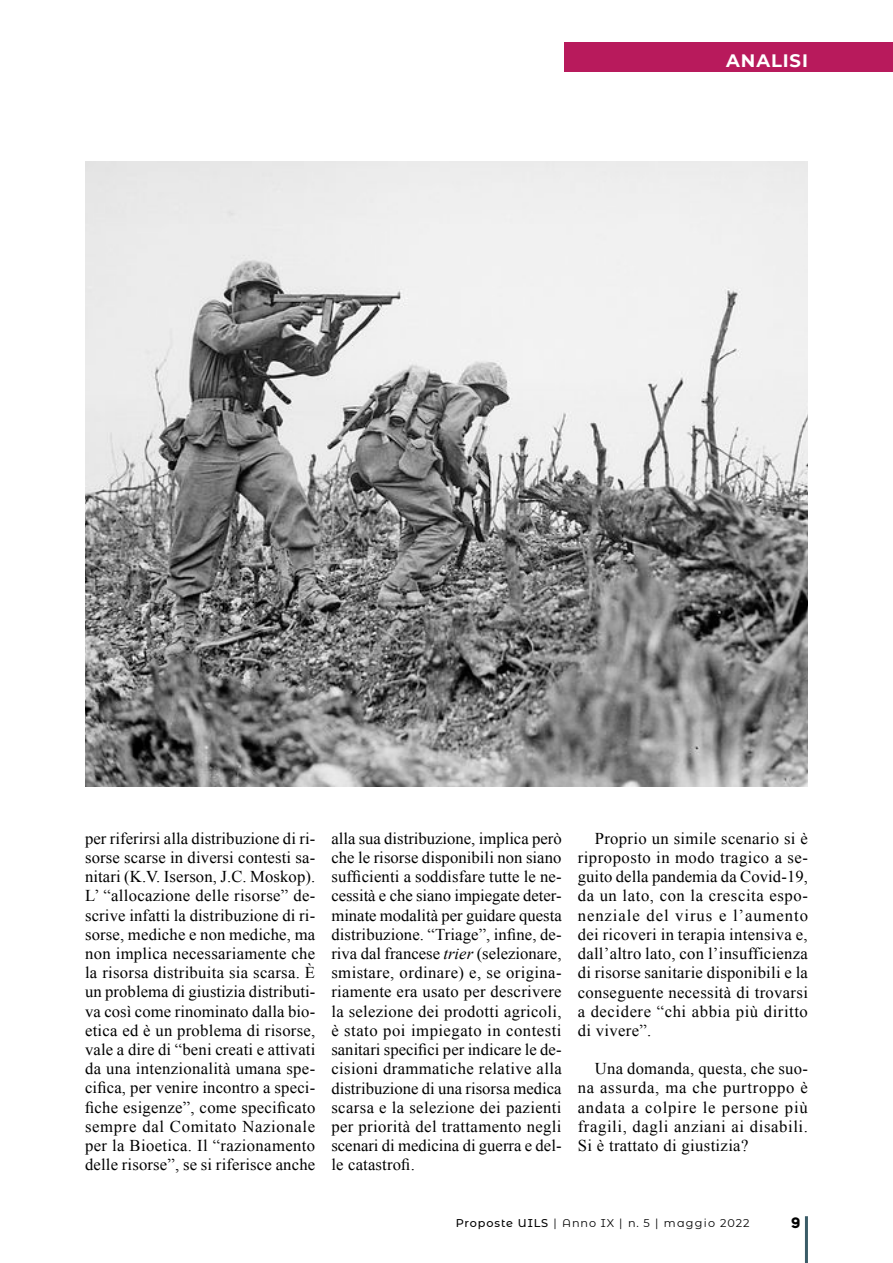
<style>
.page{position:relative;width:893px;height:1263px;background:#fff}
.page>*{position:absolute;margin:0;border:0;box-sizing:border-box;transform-origin:0 0}
.t1{font:700 18px "Montserrat";letter-spacing:.05em;color:#fff}
.t2{font:16.5px/19.2px "Times New Roman";letter-spacing:.02em;color:#000;text-align:justify}
.t3{font:700 15px "Mazzard H";color:#000}
.t4{font:11.25px "Montserrat Alternates";letter-spacing:.08em;color:#000}
.s1{font-style:italic}
.s2{font-weight:500}
</style>
<div class="page">
<hr style="left:805px;top:1216px;width:3px;height:47px;background:#3a5c67">
<div style="left:564px;top:43px;width:329px;height:29px;background:#b81a5c"></div>
<img style="left:85px;top:161px;width:723px;height:625px">
<p class="t1" style="left:726px;top:47px;width:83px">ANALISI</p>
<p class="t2" style="left:85px;top:828px;width:232px">per riferirsi alla distribuzione di ri&shy;sorse scarse in diversi contesti sa&shy;nitari (K.V. Iserson, J.C. Moskop).<br>L’ “allocazione delle risorse” de&shy;scrive infatti la distribuzione di ri&shy;sorse, mediche e non mediche, ma non implica necessariamente che la risorsa distribuita sia scarsa. È un problema di giustizia distributi&shy;va così come rinominato dalla bio&shy;etica ed è un problema di risorse, vale a dire di “beni creati e attivati da una intenzionalità umana spe&shy;cifica, per venire incontro a speci&shy;fiche esigenze”, come specificato sempre dal Comitato Nazionale per la Bioetica. Il “razionamento delle risorse”, se si riferisce anche</p>
<p class="t2" style="left:331px;top:828px;width:232px">alla sua distribuzione, implica però che le risorse disponibili non siano sufficienti a soddisfare tutte le ne&shy;cessità e che siano impiegate deter&shy;minate modalità per guidare questa distribuzione. “Triage”, infine, de&shy;riva dal francese <span class="s1">trier</span> (selezionare, smistare, ordinare) e, se origina&shy;riamente era usato per descrivere la selezione dei prodotti agricoli, è stato poi impiegato in contesti sanitari specifici per indicare le de&shy;cisioni drammatiche relative alla distribuzione di una risorsa medica scarsa e la selezione dei pazienti per priorità del trattamento negli scenari di medicina di guerra e del&shy;le catastrofi.</p>
<p class="t2" style="left:578px;top:828px;width:232px;text-indent:17px">Proprio un simile scenario si è riproposto in modo tragico a se&shy;guito della pandemia da Covid-19, da un lato, con la crescita espo&shy;nenziale del virus e l’aumento dei ricoveri in terapia intensiva e, dall’altro lato, con l’insufficienza di risorse sanitarie disponibili e la conseguente necessità di trovarsi a decidere “chi abbia più diritto di vivere”.</p>
<p class="t2" style="left:578px;top:1059px;width:232px;text-indent:17px">Una domanda, questa, che suo&shy;na assurda, ma che purtroppo è andata a colpire le persone più fragili, dagli anziani ai disabili.<br>Si è trattato di giustizia?</p>
<p class="t4" style="left:456px;top:1215px;width:295px"><span class="s2">Proposte UILS</span> | Anno IX | n. 5 | maggio 2022</p>
<p class="t3" style="left:791px;top:1212px;width:11px">9</p>
</div>
